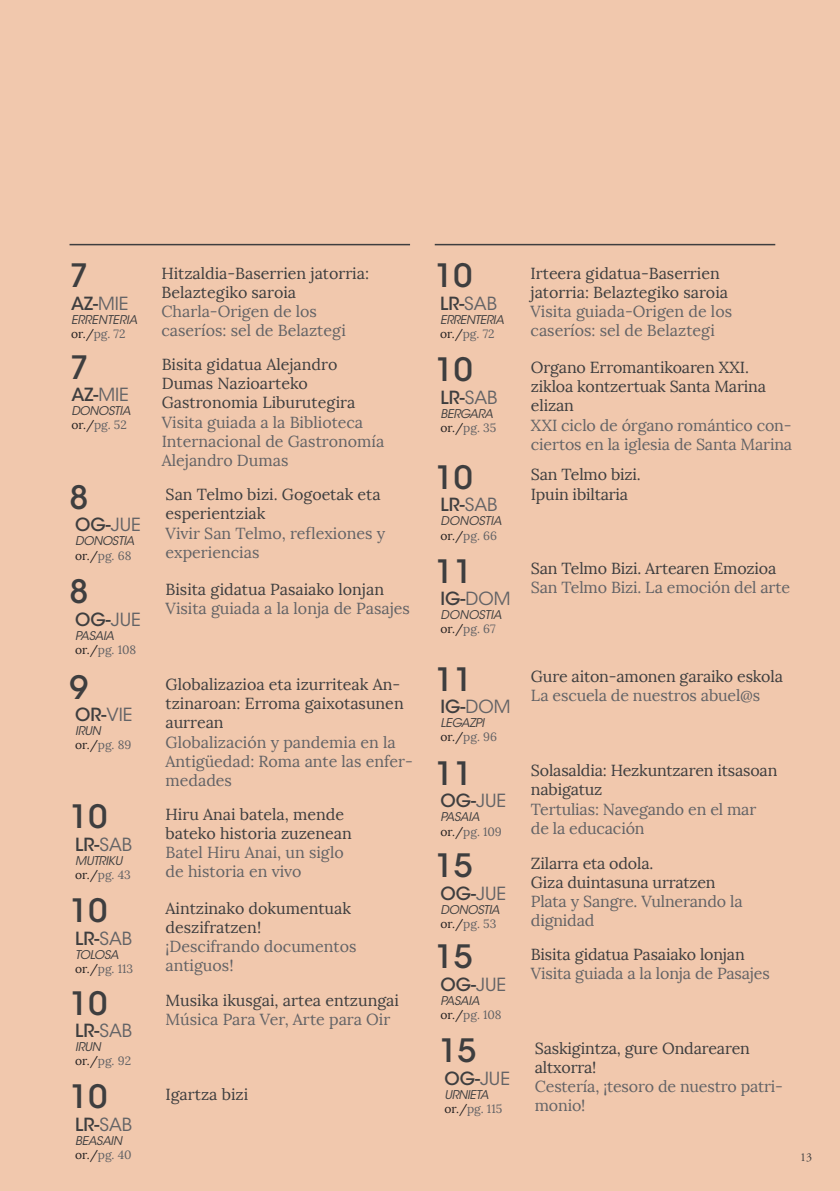
<style>
.page{position:relative;width:840px;height:1191px;background:#fff}
.page>*{position:absolute;margin:0;border:0;box-sizing:border-box;transform-origin:0 0}
.t1{font:500 32px "ITC Avant Garde Std";color:#3e3e3f}
.t2{font:500 18px "ITC Avant Garde Std";color:#3e3e3f}
.t3{font:16px/19.2px "Lora";color:#3e3e3f}
.t4{font:16px/19.2px "Lora";color:#636366}
.t5{font:12px "Lora";color:#231f20}
.t6{font:italic 12px "ITC Avant Garde Std";letter-spacing:-.025em;color:#3e3e3f}
.t7{font:italic 12px "ITC Avant Garde Std";color:#3e3e3f}
.t8{font:12px "Adobe Garamond Pro";color:#3e3e3f}
.s1{font-weight:400;color:#636366}
.s2{color:#636366}
</style>
<div class="page">
<div style="left:0;top:0;width:839px;height:1191px;background:#f1c8ad"></div>
<hr style="left:69px;top:244px;width:341px;height:1px;background:#3e3e3f">
<hr style="left:434px;top:244px;width:340px;height:1px;background:#3e3e3f">
<h1 class="t1" style="left:70px;top:256px;width:20px">7</h1>
<p class="t2" style="left:71px;top:292px;width:59px">AZ-<span class="s1">MIE</span></p>
<p class="t7" style="left:71px;top:312px;width:68px">ERRENTERIA</p>
<p class="t5" style="left:71px;top:326px;width:56px">or./<span class="s2">pg.</span> <span class="s2">72</span></p>
<h1 class="t1" style="left:70px;top:347px;width:20px">7</h1>
<p class="t2" style="left:71px;top:383px;width:59px">AZ-<span class="s1">MIE</span></p>
<p class="t6" style="left:71px;top:403px;width:61px">DONOSTIA</p>
<p class="t5" style="left:71px;top:418px;width:57px">or./<span class="s2">pg.</span> <span class="s2">52</span></p>
<h1 class="t1" style="left:69px;top:477px;width:20px">8</h1>
<p class="t2" style="left:75px;top:513px;width:67px">OG-<span class="s1">JUE</span></p>
<p class="t6" style="left:75px;top:533px;width:61px">DONOSTIA</p>
<p class="t5" style="left:75px;top:548px;width:58px">or./<span class="s2">pg.</span> <span class="s2">68</span></p>
<h1 class="t1" style="left:69px;top:571px;width:20px">8</h1>
<p class="t2" style="left:75px;top:608px;width:67px">OG-<span class="s1">JUE</span></p>
<p class="t6" style="left:75px;top:628px;width:40px">PASAIA</p>
<p class="t5" style="left:75px;top:642px;width:63px">or./<span class="s2">pg.</span> <span class="s2">108</span></p>
<h1 class="t1" style="left:69px;top:667px;width:20px">9</h1>
<p class="t2" style="left:75px;top:703px;width:59px">OR-<span class="s1">VIE</span></p>
<p class="t6" style="left:75px;top:723px;width:27px">IRUN</p>
<p class="t5" style="left:75px;top:738px;width:58px">or./<span class="s2">pg.</span> <span class="s2">89</span></p>
<h1 class="t1" style="left:69px;top:796px;width:39px">10</h1>
<p class="t2" style="left:75px;top:833px;width:58px">LR-<span class="s1">SAB</span></p>
<p class="t6" style="left:75px;top:853px;width:49px">MUTRIKU</p>
<p class="t5" style="left:75px;top:867px;width:57px">or./<span class="s2">pg.</span> <span class="s2">43</span></p>
<h1 class="t1" style="left:69px;top:890px;width:39px">10</h1>
<p class="t2" style="left:75px;top:927px;width:58px">LR-<span class="s1">SAB</span></p>
<p class="t6" style="left:75px;top:947px;width:45px">TOLOSA</p>
<p class="t5" style="left:75px;top:961px;width:59px">or./<span class="s2">pg.</span> <span class="s2">113</span></p>
<h1 class="t1" style="left:69px;top:983px;width:39px">10</h1>
<p class="t2" style="left:75px;top:1019px;width:58px">LR-<span class="s1">SAB</span></p>
<p class="t6" style="left:75px;top:1039px;width:27px">IRUN</p>
<p class="t5" style="left:75px;top:1053px;width:57px">or./<span class="s2">pg.</span> <span class="s2">92</span></p>
<h1 class="t1" style="left:69px;top:1076px;width:39px">10</h1>
<p class="t2" style="left:75px;top:1113px;width:58px">LR-<span class="s1">SAB</span></p>
<p class="t6" style="left:75px;top:1133px;width:48px">BEASAIN</p>
<p class="t5" style="left:75px;top:1147px;width:58px">or./<span class="s2">pg.</span> <span class="s2">40</span></p>
<p class="t3" style="left:161px;top:263px;width:209px">Hitzaldia-Baserrien jatorria:<br>Belaztegiko saroia</p>
<p class="t4" style="left:161px;top:302px;width:186px">Charla-Origen de los caseríos: sel de Belaztegi</p>
<p class="t3" style="left:162px;top:355px;width:195px">Bisita gidatua Alejandro<br>Dumas Nazioarteko<br>Gastronomia Liburutegira</p>
<p class="t4" style="left:162px;top:412px;width:224px">Visita guiada a la Biblioteca<br>Internacional de Gastronomía<br>Alejandro Dumas</p>
<p class="t3" style="left:165px;top:485px;width:216px">San Telmo bizi. Gogoetak eta esperientziak</p>
<p class="t4" style="left:165px;top:523px;width:221px">Vivir San Telmo, reflexiones y experiencias</p>
<p class="t3" style="left:165px;top:579px;width:220px">Bisita gidatua Pasaiako lonjan</p>
<p class="t4" style="left:165px;top:598px;width:246px">Visita guiada a la lonja de Pasajes</p>
<p class="t3" style="left:165px;top:675px;width:239px">Globalizazioa eta izurriteak An&shy;tzinaroan: Erroma gaixotasunen aurrean</p>
<p class="t4" style="left:165px;top:732px;width:249px">Globalización y pandemia en la<br>Antigüedad: Roma ante las enfer&shy;medades</p>
<p class="t3" style="left:165px;top:804px;width:188px">Hiru Anai batela, mende bateko historia zuzenean</p>
<p class="t4" style="left:165px;top:843px;width:180px">Batel Hiru Anai, un siglo de historia en vivo</p>
<p class="t3" style="left:165px;top:898px;width:187px">Aintzinako dokumentuak deszifratzen!</p>
<p class="t4" style="left:165px;top:936px;width:192px">¡Descifrando documentos antiguos!</p>
<p class="t3" style="left:165px;top:990px;width:235px">Musika ikusgai, artea entzungai</p>
<p class="t4" style="left:165px;top:1010px;width:226px">Música Para Ver, Arte para Oir</p>
<p class="t3" style="left:165px;top:1084px;width:84px">Igartza bizi</p>
<h1 class="t1" style="left:434px;top:256px;width:39px">10</h1>
<p class="t2" style="left:440px;top:292px;width:58px">LR-<span class="s1">SAB</span></p>
<p class="t6" style="left:440px;top:312px;width:65px">ERRENTERIA</p>
<p class="t5" style="left:440px;top:326px;width:56px">or./<span class="s2">pg.</span> <span class="s2">72</span></p>
<h1 class="t1" style="left:434px;top:350px;width:39px">10</h1>
<p class="t2" style="left:440px;top:386px;width:58px">LR-<span class="s1">SAB</span></p>
<p class="t6" style="left:440px;top:406px;width:54px">BERGARA</p>
<p class="t5" style="left:440px;top:421px;width:57px">or./<span class="s2">pg.</span> <span class="s2">35</span></p>
<h1 class="t1" style="left:434px;top:457px;width:39px">10</h1>
<p class="t2" style="left:440px;top:494px;width:58px">LR-<span class="s1">SAB</span></p>
<p class="t7" style="left:440px;top:514px;width:63px">DONOSTIA</p>
<p class="t5" style="left:440px;top:528px;width:58px">or./<span class="s2">pg.</span> <span class="s2">66</span></p>
<h1 class="t1" style="left:434px;top:551px;width:39px">11</h1>
<p class="t2" style="left:440px;top:587px;width:71px">IG-<span class="s1">DOM</span></p>
<p class="t7" style="left:440px;top:607px;width:63px">DONOSTIA</p>
<p class="t5" style="left:440px;top:622px;width:56px">or./<span class="s2">pg.</span> <span class="s2">67</span></p>
<h1 class="t1" style="left:434px;top:659px;width:39px">11</h1>
<p class="t2" style="left:440px;top:695px;width:71px">IG-<span class="s1">DOM</span></p>
<p class="t6" style="left:440px;top:715px;width:45px">LEGAZPI</p>
<p class="t5" style="left:440px;top:730px;width:58px">or./<span class="s2">pg.</span> <span class="s2">96</span></p>
<h1 class="t1" style="left:434px;top:753px;width:39px">11</h1>
<p class="t2" style="left:440px;top:789px;width:67px">OG-<span class="s1">JUE</span></p>
<p class="t6" style="left:440px;top:809px;width:40px">PASAIA</p>
<p class="t5" style="left:440px;top:824px;width:63px">or./<span class="s2">pg.</span> <span class="s2">109</span></p>
<h1 class="t1" style="left:434px;top:845px;width:39px">15</h1>
<p class="t2" style="left:440px;top:882px;width:67px">OG-<span class="s1">JUE</span></p>
<p class="t6" style="left:440px;top:902px;width:61px">DONOSTIA</p>
<p class="t5" style="left:440px;top:916px;width:57px">or./<span class="s2">pg.</span> <span class="s2">53</span></p>
<h1 class="t1" style="left:434px;top:936px;width:39px">15</h1>
<p class="t2" style="left:440px;top:973px;width:67px">OG-<span class="s1">JUE</span></p>
<p class="t6" style="left:440px;top:993px;width:40px">PASAIA</p>
<p class="t5" style="left:440px;top:1007px;width:63px">or./<span class="s2">pg.</span> <span class="s2">108</span></p>
<h1 class="t1" style="left:438px;top:1030px;width:39px">15</h1>
<p class="t2" style="left:444px;top:1067px;width:67px">OG-<span class="s1">JUE</span></p>
<p class="t6" style="left:444px;top:1087px;width:46px">URNIETA</p>
<p class="t5" style="left:444px;top:1101px;width:59px">or./<span class="s2">pg.</span> <span class="s2">115</span></p>
<p class="t3" style="left:530px;top:263px;width:199px">Irteera gidatua-Baserrien jatorria: Belaztegiko saroia</p>
<p class="t4" style="left:530px;top:302px;width:203px">Visita guiada-Origen de los caseríos: sel de Belaztegi</p>
<p class="t3" style="left:530px;top:358px;width:236px">Organo Erromantikoaren XXI. zikloa kontzertuak Santa Marina elizan</p>
<p class="t4" style="left:530px;top:415px;width:262px">XXI ciclo de órgano romántico con&shy;ciertos en la iglesia de Santa Marina</p>
<p class="t3" style="left:530px;top:465px;width:111px">San Telmo bizi.<br>Ipuin ibiltaria</p>
<p class="t3" style="left:530px;top:559px;width:247px">San Telmo Bizi. Artearen Emozioa</p>
<p class="t4" style="left:530px;top:578px;width:260px">San Telmo Bizi. La emoción del arte</p>
<p class="t3" style="left:530px;top:667px;width:253px">Gure aiton-amonen garaiko eskola</p>
<p class="t4" style="left:530px;top:686px;width:231px">La escuela de nuestros abuel@s</p>
<p class="t3" style="left:530px;top:761px;width:248px">Solasaldia: Hezkuntzaren itsasoan nabigatuz</p>
<p class="t4" style="left:530px;top:799px;width:227px">Tertulias: Navegando en el mar de la educación</p>
<p class="t3" style="left:530px;top:853px;width:186px">Zilarra eta odola.<br>Giza duintasuna urratzen</p>
<p class="t4" style="left:530px;top:891px;width:213px">Plata y Sangre. Vulnerando la dignidad</p>
<p class="t3" style="left:530px;top:944px;width:215px">Bisita gidatua Pasaiako lonjan</p>
<p class="t4" style="left:530px;top:963px;width:240px">Visita guiada a la lonja de Pasajes</p>
<p class="t3" style="left:534px;top:1038px;width:216px">Saskigintza, gure Ondarearen altxorra!</p>
<p class="t4" style="left:534px;top:1077px;width:250px">Cestería, ¡tesoro de nuestro patri&shy;monio!</p>
<p class="t8" style="left:799px;top:1150px;width:13px">13</p>
</div>
